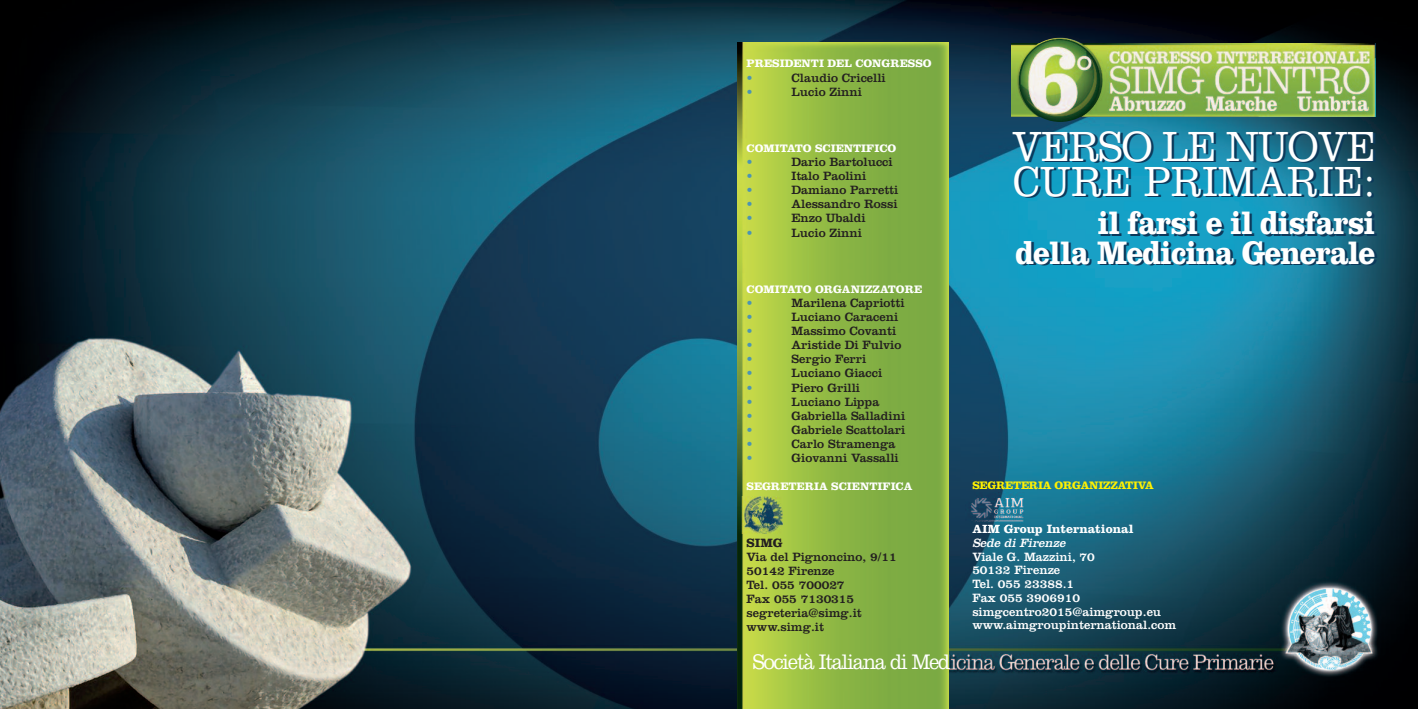
<style>
.page{position:relative;width:1418px;height:709px;background:#fff}
.page>*{position:absolute;margin:0;border:0;box-sizing:border-box;transform-origin:0 0}
.t1{font:300 43.75px/35px "Clarendon LT Std";letter-spacing:.015em;color:#fff;scale:.9 1}
.t2{font:700 33.75px/29.8px "Clarendon LT Std";letter-spacing:-.03em;color:#fff;text-align:right;scale:.9 1}
.t3{font:300 21.88px "Clarendon LT Std";letter-spacing:-.05em;color:#fff;scale:.9 1}
.t4{font:12.5px/14.1px "Clarendon LT Std";color:#231f20}
.t5{font:12.5px/13.8px "Clarendon LT Std";color:#fff}
.t6{font:700 12.5px "Clarendon LT Std";color:#fff}
.t7{font:12.5px "Clarendon LT Std";color:#4c94b3}
.t8{font:italic 12.5px "Clarendon LT Std";color:#fff}
.t9{font:700 12.5px "Clarendon LT Std";color:#231f20}
.t10{font:700 11.25px "Clarendon LT Std";color:#fff}
.t11{font:700 11.25px "Clarendon LT Std";letter-spacing:-.02em;color:#fff101}
</style>
<div class="page">
<img style="left:0;top:0;width:1417px;height:709px">
<img style="left:737px;top:43px;width:211px;height:666px">
<img style="left:965px;top:492px;width:63px;height:35px">
<img style="left:975px;top:524px;width:37px;height:3px">
<img style="left:742px;top:496px;width:40px;height:37px">
<img style="left:1011px;top:43px;width:364px;height:74px">
<img style="left:1017px;top:38px;width:85px;height:84px;border-radius:50%">
<p class="t10" style="left:746px;top:60px;width:186px">PRESIDENTI DEL CONGRESSO</p>
<p class="t7" style="left:746px;top:73px;width:8px">•</p>
<p class="t4" style="left:791px;top:72px;width:96px">Claudio Cricelli</p>
<p class="t7" style="left:746px;top:87px;width:8px">•</p>
<p class="t4" style="left:791px;top:86px;width:72px">Lucio Zinni</p>
<p class="t10" style="left:746px;top:144px;width:151px">COMITATO SCIENTIFICO</p>
<p class="t7" style="left:746px;top:158px;width:8px">•</p>
<p class="t4" style="left:791px;top:156px;width:103px">Dario Bartolucci</p>
<p class="t7" style="left:746px;top:172px;width:8px">•</p>
<p class="t4" style="left:791px;top:170px;width:76px">Italo Paolini</p>
<p class="t7" style="left:746px;top:186px;width:8px">•</p>
<p class="t4" style="left:791px;top:184px;width:108px">Damiano Parretti</p>
<p class="t7" style="left:746px;top:200px;width:8px">•</p>
<p class="t4" style="left:791px;top:198px;width:107px">Alessandro Rossi</p>
<p class="t7" style="left:746px;top:214px;width:8px">•</p>
<p class="t4" style="left:791px;top:212px;width:75px">Enzo Ubaldi</p>
<p class="t7" style="left:746px;top:228px;width:8px">•</p>
<p class="t4" style="left:791px;top:227px;width:72px">Lucio Zinni</p>
<p class="t10" style="left:746px;top:285px;width:177px">COMITATO ORGANIZZATORE</p>
<p class="t7" style="left:746px;top:299px;width:8px">•</p>
<p class="t4" style="left:791px;top:297px;width:114px">Marilena Capriotti</p>
<p class="t7" style="left:746px;top:313px;width:8px">•</p>
<p class="t4" style="left:791px;top:311px;width:108px">Luciano Caraceni</p>
<p class="t7" style="left:746px;top:327px;width:8px">•</p>
<p class="t4" style="left:791px;top:325px;width:106px">Massimo Covanti</p>
<p class="t7" style="left:746px;top:341px;width:8px">•</p>
<p class="t4" style="left:791px;top:339px;width:111px">Aristide Di Fulvio</p>
<p class="t7" style="left:746px;top:355px;width:8px">•</p>
<p class="t4" style="left:791px;top:353px;width:76px">Sergio Ferri</p>
<p class="t7" style="left:746px;top:369px;width:8px">•</p>
<p class="t4" style="left:791px;top:367px;width:92px">Luciano Giacci</p>
<p class="t7" style="left:746px;top:383px;width:8px">•</p>
<p class="t4" style="left:791px;top:382px;width:70px">Piero Grilli</p>
<p class="t7" style="left:746px;top:397px;width:8px">•</p>
<p class="t4" style="left:791px;top:396px;width:89px">Luciano Lippa</p>
<p class="t7" style="left:746px;top:411px;width:8px">•</p>
<p class="t4" style="left:791px;top:410px;width:115px">Gabriella Salladini</p>
<p class="t7" style="left:746px;top:425px;width:8px">•</p>
<p class="t4" style="left:791px;top:424px;width:115px">Gabriele Scattolari</p>
<p class="t7" style="left:746px;top:439px;width:8px">•</p>
<p class="t4" style="left:791px;top:438px;width:105px">Carlo Stramenga</p>
<p class="t7" style="left:746px;top:454px;width:8px">•</p>
<p class="t4" style="left:791px;top:452px;width:109px">Giovanni Vassalli</p>
<p class="t10" style="left:746px;top:483px;width:167px">SEGRETERIA SCIENTIFICA</p>
<p class="t9" style="left:746px;top:538px;width:38px">SIMG</p>
<p class="t4" style="left:746px;top:551px;width:151px">Via del Pignoncino, 9/11<br>50142 Firenze<br>Tel. 055 700027<br>Fax 055 7130315 segreteria@simg.it www.simg.it</p>
<h3 class="t3" style="left:752px;top:654px;width:221px">Società Italiana di Med</h3>
<h1 class="t1" style="left:1011px;top:133px;width:405px">VERSO LE NUOVE<br>CURE PRIMARIE:</h1>
<h2 class="t2" style="left:1015px;top:212px;width:401px">il farsi e il disfarsi della Medicina Generale</h2>
<p class="t11" style="left:972px;top:482px;width:183px">SEGRETERIA ORGANIZZATIVA</p>
<p class="t6" style="left:972px;top:525px;width:163px">AIM Group International</p>
<p class="t8" style="left:972px;top:538px;width:97px">Sede di Firenze</p>
<p class="t5" style="left:972px;top:551px;width:205px">Viale G. Mazzini, 70<br>50132 Firenze<br>Tel. 055 23388.1<br>Fax 055 3906910 simgcentro2015@aimgroup.eu www.aimgroupinternational.com</p>
</div>
